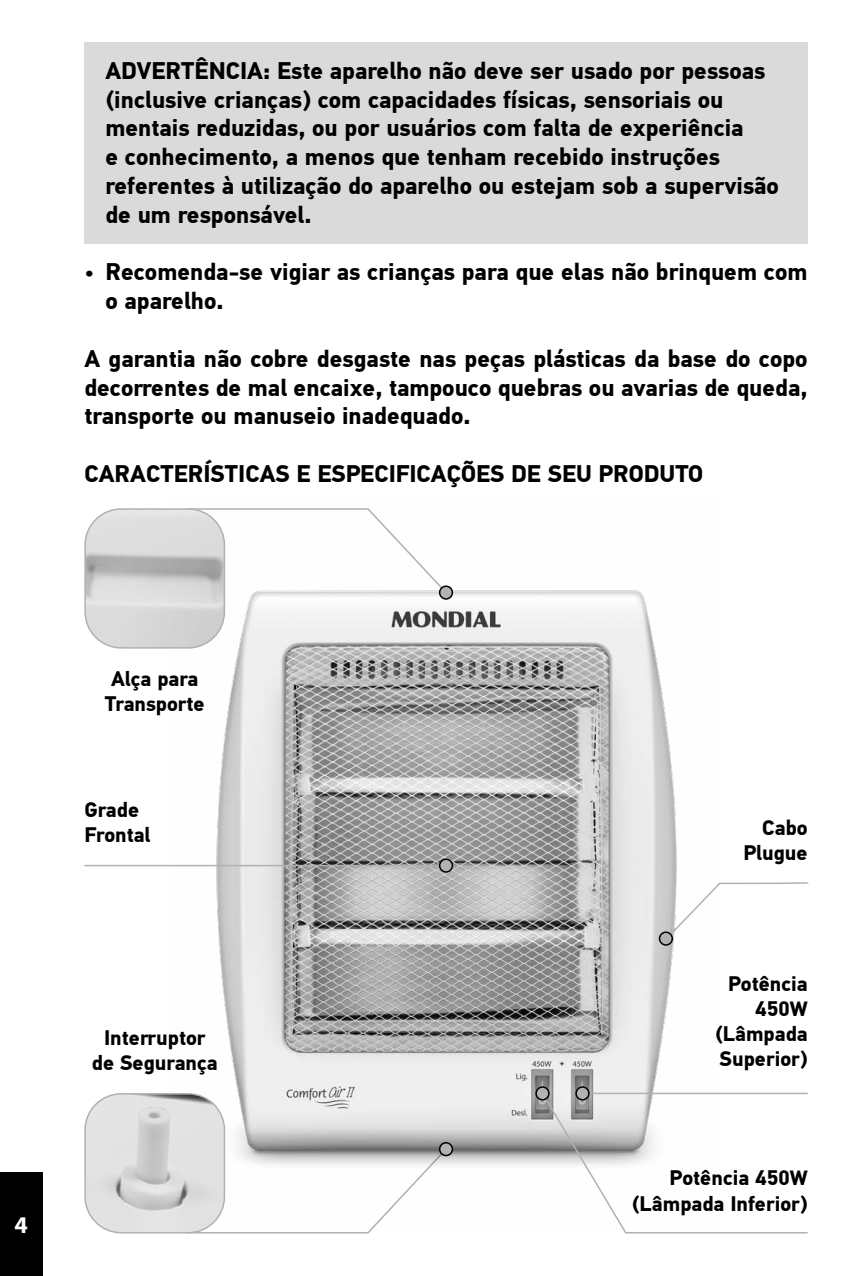
<style>
.page{position:relative;width:851px;height:1276px;background:#fff}
.page>*{position:absolute;margin:0;border:0;box-sizing:border-box;transform-origin:0 0}
.t1{font:700 24px/28.8px "PF Din Text Pro";color:#000}
.t2{font:700 24px "Myriad Pro";color:#fff}
.t3{font:700 21px/25.2px "PF Din Text Pro";color:#000;text-align:right}
.s1{font-weight:400}
</style>
<div class="page">
<div style="left:0;top:1172px;width:43px;height:104px;background:#000"></div>
<div style="left:84px;top:43px;width:723px;height:201px;background:#dadada"></div>
<svg style="left:719px;top:882px;width:90px;height:3px"></svg>
<img style="left:172px;top:508px;width:547px;height:725px">
<div style="left:659px;top:932px;width:13px;height:13px;background:#b3b2b2;border-radius:50%"></div>
<div style="left:658px;top:931px;width:15px;height:14px;border:2px solid #000;border-radius:50%"></div>
<div style="left:439px;top:1142px;width:13px;height:13px;background:#b3b2b2;border-radius:50%"></div>
<div style="left:439px;top:1142px;width:14px;height:14px;border:2px solid #000;border-radius:50%"></div>
<div style="left:439px;top:586px;width:13px;height:13px;background:#b3b2b2;border-radius:50%"></div>
<div style="left:439px;top:585px;width:14px;height:15px;border:2px solid #000;border-radius:50%"></div>
<img style="left:87px;top:509px;width:137px;height:139px">
<div style="left:84px;top:508px;width:141px;height:140px;border:2px solid #b0b0b8;border-radius:36px"></div>
<img style="left:87px;top:1094px;width:137px;height:138px">
<div style="left:84px;top:1093px;width:141px;height:140px;border:2px solid #b0b0b8;border-radius:36px"></div>
<hr style="left:84px;top:865px;width:362px;height:1px;background:#b0b0b7">
<div style="left:439px;top:859px;width:13px;height:13px;background:#b3b2b2;border-radius:50%"></div>
<div style="left:439px;top:858px;width:14px;height:14px;border:2px solid #000;border-radius:50%"></div>
<svg style="left:540px;top:1091px;width:268px;height:143px"></svg>
<div style="left:536px;top:1087px;width:13px;height:12px;background:#b3b2b2;border-radius:50%"></div>
<div style="left:535px;top:1086px;width:14px;height:14px;border:2px solid #000;border-radius:50%"></div>
<hr style="left:583px;top:1092px;width:224px;height:2px;background:#b0b0b7">
<div style="left:576px;top:1087px;width:12px;height:12px;background:#b3b2b2;border-radius:50%"></div>
<div style="left:575px;top:1086px;width:14px;height:14px;border:2px solid #000;border-radius:50%"></div>
<p class="t1" style="left:105px;top:57px;width:675px">ADVERTÊNCIA: Este aparelho não deve ser usado por pessoas (inclusive crianças) com capacidades físicas, sensoriais ou mentais reduzidas, ou por usuários com falta de experiência<br>e conhecimento, a menos que tenham recebido instruções referentes à utilização do aparelho ou estejam sob a supervisão de um responsável.</p>
<p class="t1" style="left:105px;top:258px;width:703px;text-indent:-21px"><span class="s1">•</span> Recomenda-se vigiar as crianças para que elas não brinquem com o aparelho.</p>
<p class="t1" style="left:84px;top:345px;width:724px;text-align:justify">A garantia não cobre desgaste nas peças plásticas da base do copo decorrentes de mal encaixe, tampouco quebras ou avarias de queda, transporte ou manuseio inadequado.</p>
<p class="t1" style="left:84px;top:460px;width:620px">CARACTERÍSTICAS E ESPECIFICAÇÕES DE SEU PRODUTO</p>
<p class="t3" style="left:105px;top:666px;width:102px;text-align:left">Alça para<br>Transporte</p>
<p class="t3" style="left:84px;top:798px;width:68px;text-align:left">Grade<br>Frontal</p>
<p class="t2" style="left:15px;top:1209px;width:15px">4</p>
<p class="t3" style="left:92px;top:1025px;width:127px;text-align:center">Interruptor de Segurança</p>
<p class="t3" style="left:743px;top:815px;width:66px">Cabo<br>Plugue</p>
<p class="t3" style="left:715px;top:971px;width:94px">Potência<br>450W (Lâmpada<br>Superior)</p>
<p class="t3" style="left:631px;top:1166px;width:177px">Potência 450W (Lâmpada Inferior)</p>
</div>
